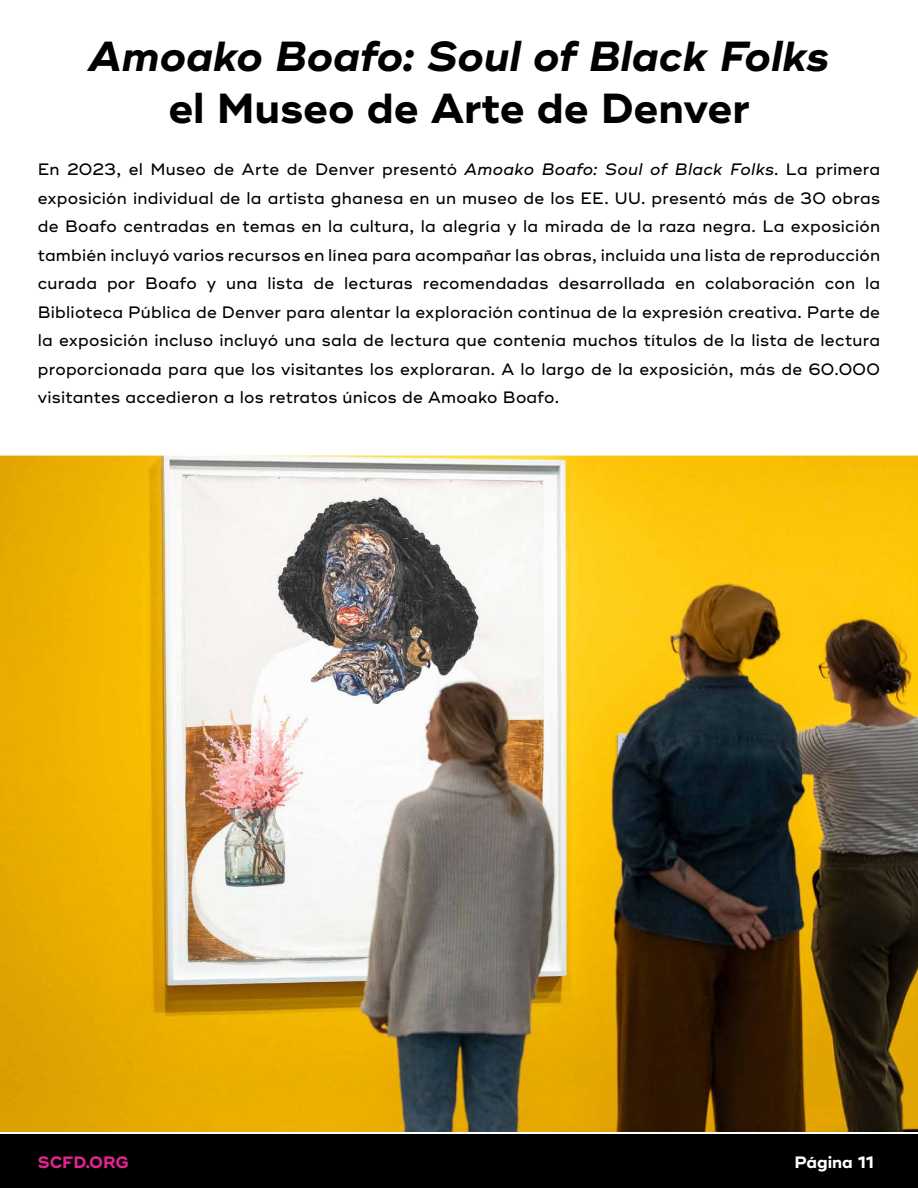
<style>
.page{position:relative;width:918px;height:1188px;background:#fff}
.page>*{position:absolute;margin:0;border:0;box-sizing:border-box;transform-origin:0 0}
.t1{font:italic 700 42px "Ridley Grotesk";color:#000}
.t2{font:700 42px "Ridley Grotesk";color:#000}
.t3{font:500 16.5px/28.5px "Ridley Grotesk";letter-spacing:.01em;color:#000;text-align:justify}
.t4{font:700 16.5px "Ridley Grotesk";color:#fff}
.t5{font:700 16.5px "Ridley Grotesk";color:#e12490}
.s1{font-style:italic}
</style>
<div class="page">
<div style="left:0;top:1134px;width:918px;height:54px;background:#000"></div>
<img style="left:0;top:455px;width:918px;height:677px">
<h1 class="t1" style="left:89px;top:32px;width:742px">Amoako Boafo: Soul of Black Folks</h1>
<h1 class="t2" style="left:168px;top:83px;width:583px">el Museo de Arte de Denver</h1>
<p class="t3" style="left:38px;top:156px;width:844px">En 2023, el Museo de Arte de Denver presentó <span class="s1">Amoako Boafo: Soul of Black Folks</span>. La primera exposición individual de la artista ghanesa en un museo de los EE. UU. presentó más de 30 obras de Boafo centradas en temas en la cultura, la alegría y la mirada de la raza negra. La exposición también incluyó varios recursos en línea para acompañar las obras, incluida una lista de reproducción curada por Boafo y una lista de lecturas recomendadas desarrollada en colaboración con la Biblioteca Pública de Denver para alentar la exploración continua de la expresión creativa. Parte de la exposición incluso incluyó una sala de lectura que contenía muchos títulos de la lista de lectura proporcionada para que los visitantes los exploraran. A lo largo de la exposición, más de 60.000 visitantes accedieron a los retratos únicos de Amoako Boafo.</p>
<p class="t5" style="left:38px;top:1152px;width:93px">SCFD.ORG</p>
<p class="t4" style="left:794px;top:1152px;width:81px">Página 11</p>
</div>
